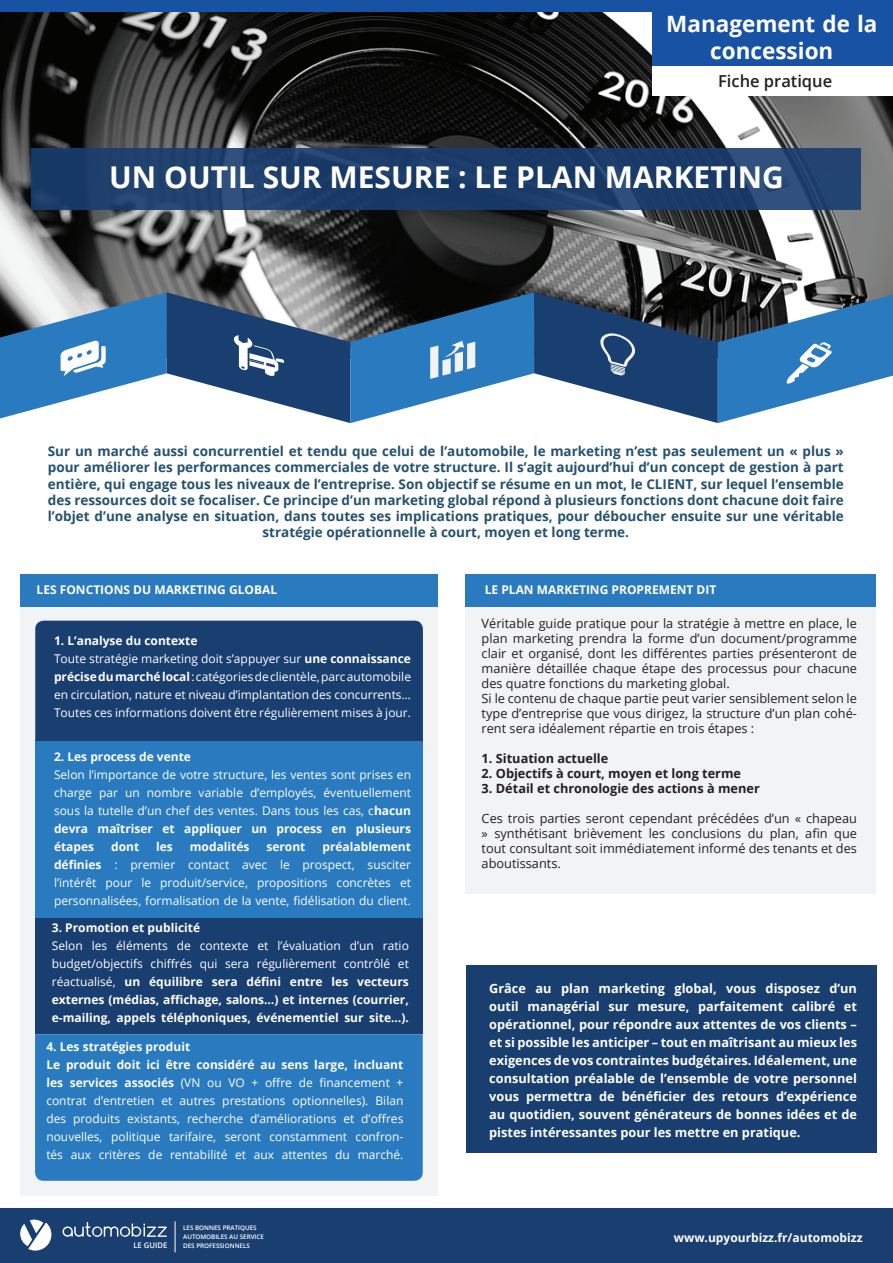
<style>
.page{position:relative;width:893px;height:1263px;background:#fff}
.page>*{position:absolute;margin:0;border:0;box-sizing:border-box;transform-origin:0 0}
.t1{font:700 30px "Open Sans";color:#fff}
.t2{font:700 22.5px/27px "Open Sans";color:#fff;text-align:center}
.t3{font:600 16.5px "Open Sans";color:#231f20}
.t4{font:700 13.5px/16.2px "Open Sans";color:#24516f;text-align:center}
.t5{font:12.75px/15px "Open Sans";color:#231f20}
.t6{font:700 12.75px/18px "Open Sans";color:#fff;text-align:justify}
.t7{font:700 12.75px "Open Sans";color:#231f20}
.t8{font:12px/18px "Open Sans";color:#fff}
.t9{font:700 12px/18px "Open Sans";color:#fff;text-align:justify}
.t10{font:600 7.65px "Open Sans";color:#fff}
.t11{font:600 6.3px/8.7px "Open Sans";color:#fff}
.s1{font-weight:700}
.s2{font-weight:400}
</style>
<div class="page">
<img style="left:0;top:12px;width:893px;height:280px">
<div style="left:20px;top:607px;width:418px;height:589px;background:#f2f3f4"></div>
<div style="left:466px;top:607px;width:410px;height:287px;background:#f2f3f4"></div>
<div style="left:652px;top:0;width:241px;height:68px;background:#1752a4"></div>
<div style="left:32px;top:149px;width:829px;height:61px;background:#193e70"></div>
<div style="left:20px;top:575px;width:418px;height:32px;background:#2a7abf"></div>
<div style="left:466px;top:575px;width:410px;height:32px;background:#2a7abf"></div>
<svg style="left:0;top:292px;width:893px;height:131px"></svg>
<div style="left:0;top:1209px;width:893px;height:54px;background:#193e70"></div>
<div style="left:0;top:0;width:662px;height:12px;background:#1752a4"></div>
<div style="left:652px;top:66px;width:241px;height:30px;background:#fff"></div>
<hr style="left:174px;top:1221px;width:2px;height:31px;background:#bcbdc0">
<svg style="left:20px;top:1219px;width:31px;height:31px"></svg>
<svg style="left:63px;top:1222px;width:104px;height:15px"></svg>
<div style="left:35px;top:906px;width:388px;height:128px;background:#193e70"></div>
<div style="left:35px;top:740px;width:388px;height:177px;background:#2a7abf"></div>
<div style="left:35px;top:1034px;width:388px;height:147px;background:#2a7abf"></div>
<div style="left:35px;top:621px;width:388px;height:120px;background:#193e70"></div>
<div style="left:466px;top:965px;width:410px;height:188px;background:#193e70"></div>
<h2 class="t2" style="left:666px;top:10px;width:213px">Management de la concession</h2>
<h3 class="t3" style="left:718px;top:70px;width:116px">Fiche pratique</h3>
<h1 class="t1" style="left:109px;top:156px;width:676px">UN OUTIL SUR MESURE : LE PLAN MARKETING</h1>
<p class="t4" style="left:48px;top:443px;width:797px">Sur un marché aussi concurrentiel et tendu que celui de l’automobile, le marketing n’est pas seulement un « plus » pour améliorer les performances commerciales de votre structure. Il s’agit aujourd’hui d’un concept de gestion à part entière, qui engage tous les niveaux de l’entreprise. Son objectif se résume en un mot, le CLIENT, sur lequel l’ensemble des ressources doit se focaliser. Ce principe d’un marketing global répond à plusieurs fonctions dont chacune doit faire l’objet d’une analyse en situation, dans toutes ses implications pratiques, pour déboucher ensuite sur une véritable stratégie opérationnelle à court, moyen et long terme.</p>
<p class="t9" style="left:37px;top:581px;width:242px">LES FONCTIONS DU MARKETING GLOBAL</p>
<p class="t9" style="left:485px;top:580px;width:233px">LE PLAN MARKETING PROPREMENT DIT</p>
<p class="t5" style="left:482px;top:615px;width:377px">Véritable guide pratique pour la stratégie à mettre en place, le plan marketing prendra la forme d’un document/programme clair et organisé, dont les différentes parties présenteront de manière détaillée chaque étape des processus pour chacune des quatre fonctions du marketing global.<br>Si le contenu de chaque partie peut varier sensiblement selon le type d’entreprise que vous dirigez, la structure d’un plan cohé&shy;rent sera idéalement répartie en trois étapes :</p>
<p class="t7" style="left:482px;top:749px;width:128px">1. Situation actuelle</p>
<p class="t7" style="left:482px;top:764px;width:261px">2. Objectifs à court, moyen et long terme</p>
<p class="t7" style="left:482px;top:779px;width:280px">3. Détail et chronologie des actions à mener</p>
<p class="t5" style="left:482px;top:810px;width:377px;text-align:justify">Ces trois parties seront cependant précédées d’un « chapeau » synthétisant brièvement les conclusions du plan, afin que tout consultant soit immédiatement informé des tenants et des aboutissants.</p>
<p class="t8" style="left:54px;top:632px;width:359px"><span class="s1">1. L’analyse du contexte<br></span>Toute stratégie marketing doit s’appuyer sur <span class="s1">une connaissance précise du marché local</span> : catégories de clientèle, parc automobile en circulation, nature et niveau d’implantation des concurrents… Toutes ces informations doivent être régulièrement mises à jour.</p>
<p class="t9" style="left:54px;top:747px;width:139px">2. Les process de vente</p>
<p class="t8" style="left:54px;top:765px;width:359px;text-align:justify">Selon l’importance de votre structure, les ventes sont prises en charge par un nombre variable d’employés, éventuellement sous la tutelle d’un chef des ventes. Dans tous les cas, c<span class="s1">hacun devra maîtriser et appliquer un process en plusieurs étapes</span></p>
<p class="t8" style="left:54px;top:837px;width:359px;text-align:justify;text-indent:268px"><span class="s1">préalablement définies</span> : premier contact avec le prospect, susciter l’intérêt pour le produit/service, propositions concrètes et personnalisées, formalisation de la vente, fidélisation du client.</p>
<p class="t9" style="left:52px;top:918px;width:150px">3. Promotion et publicité</p>
<p class="t9" style="left:52px;top:936px;width:359px"><span class="s2">Selon les éléments de contexte et l’évaluation d’un ratio budget/objectifs chiffrés qui sera régulièrement contrôlé et réactualisé,</span> un équilibre sera défini entre les vecteurs externes (médias, affichage, salons…) et internes (courrier, e-mailing, appels téléphoniques, événementiel sur site…).</p>
<p class="t8" style="left:46px;top:1037px;width:359px"><span class="s1">4. Les stratégies produit<br>Le produit doit ici être considéré au sens large, incluant les services associés</span> (VN ou VO + offre de financement + contrat d’entretien et autres prestations optionnelles). Bilan des produits existants, recherche d’améliorations et d’offres nouvelles, politique tarifaire, seront constamment confron&shy;tés aux critères de rentabilité et aux attentes du marché.</p>
<p class="t9" style="left:111px;top:837px;width:30px">dont</p>
<p class="t9" style="left:156px;top:837px;width:18px">les</p>
<p class="t9" style="left:190px;top:837px;width:61px">modalités</p>
<p class="t9" style="left:266px;top:837px;width:41px">seront</p>
<p class="t6" style="left:489px;top:979px;width:369px">Grâce au plan marketing global, vous disposez d’un outil managérial sur mesure, parfaitement calibré et opérationnel, pour répondre aux attentes de vos clients – et si possible les anticiper – tout en maîtrisant au mieux les exigences de vos contraintes budgétaires. Idéalement, une consultation préalable de l’ensemble de votre personnel vous permettra de bénéficier des retours d’expérience au quotidien, souvent générateurs de bonnes idées et de pistes intéressantes pour les mettre en pratique.</p>
<p class="t10" style="left:133px;top:1240px;width:35px">LE GUIDE</p>
<p class="t11" style="left:183px;top:1223px;width:82px">LES BONNES PRATIQUES<br>AUTOMOBILES AU SERVICE<br>DES PROFESSIONNELS</p>
<p class="t9" style="left:674px;top:1229px;width:190px">www.upyourbizz.fr/automobizz</p>
</div>
